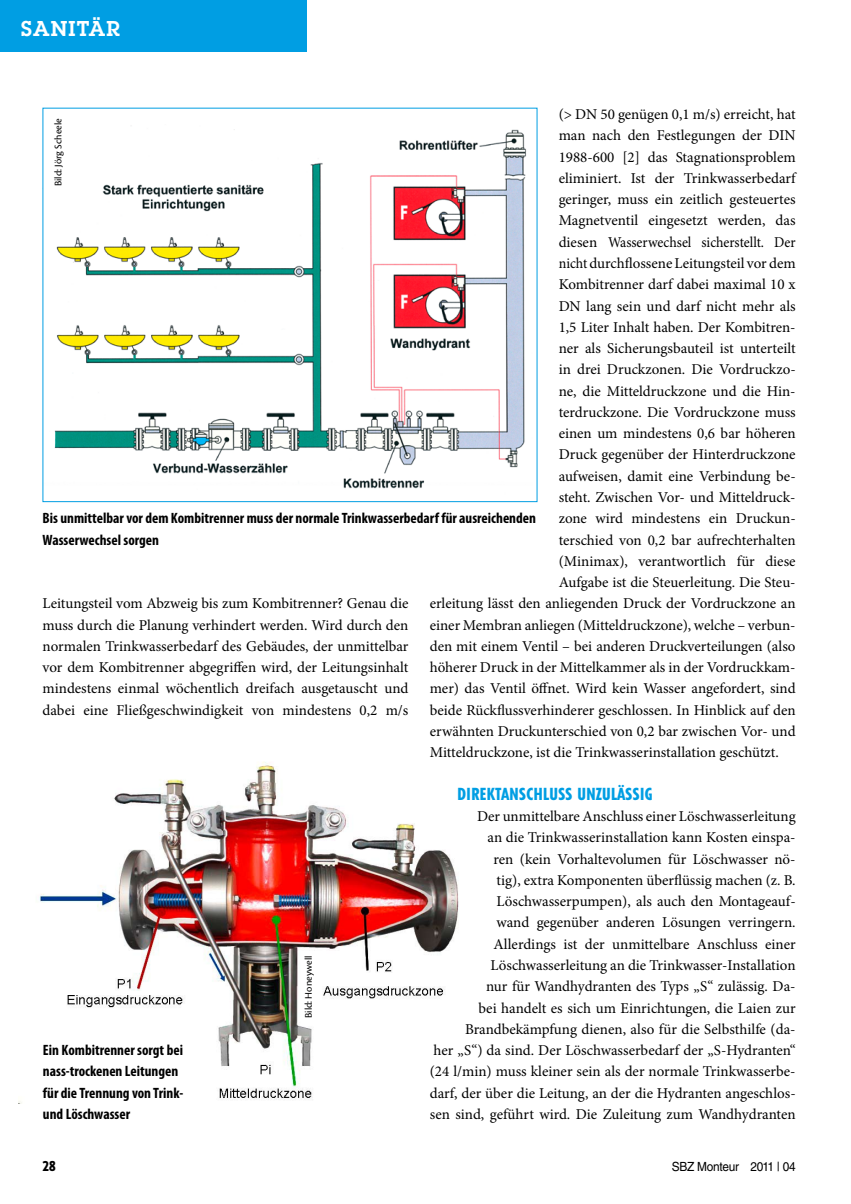
<style>
.page{position:relative;width:851px;height:1204px;background:#fff}
.page>*{position:absolute;margin:0;border:0;box-sizing:border-box;transform-origin:0 0}
.t1{font:600 21px "Lubalin Graph Std";letter-spacing:.05em;color:#fff}
.t2{font:800 condensed 16.5px "Tempo Std";letter-spacing:.03em;color:#009ee3}
.t3{font:15px/21.3px "Minion Pro";color:#000;text-align:justify}
.t4{font:700 condensed 15px/21.3px "Myriad Pro";color:#000}
.t5{font:15px "Minion Pro";color:#000;scale:.93 1}
.t6{font:800 condensed 13.5px "Tempo Std";color:#000}
.t7{font:12.6px "Helvetica LT Std";letter-spacing:-.02em;color:#000;scale:.94 1}
.t8{font:10.5px "Cronos Pro";color:#000}
</style>
<div class="page">
<img style="left:19px;top:762px;width:440px;height:341px">
<img style="left:54px;top:129px;width:473px;height:360px">
<div style="left:0;top:0;width:306px;height:51px;background:#009ee3"></div>
<h1 class="t1" style="left:21px;top:15px;width:100px">SANITÄR</h1>
<p class="t3" style="left:558px;top:104px;width:238px">(&gt; DN 50 genügen 0,1 m/s) erreicht, hat</p>
<p class="t3" style="left:558px;top:125px;width:238px">man nach den Festlegungen der DIN</p>
<p class="t3" style="left:558px;top:146px;width:238px">1988-600 [2] das Stagnationsproblem</p>
<p class="t3" style="left:558px;top:167px;width:238px">eliminiert. Ist der Trinkwasserbedarf</p>
<p class="t3" style="left:558px;top:189px;width:238px">geringer, muss ein zeitlich gesteuertes</p>
<p class="t3" style="left:558px;top:210px;width:238px">Magnetventil eingesetzt werden, das</p>
<p class="t3" style="left:558px;top:231px;width:238px">diesen Wasserwechsel sicherstellt. Der</p>
<p class="t5" style="left:558px;top:253px;width:256px">nicht durchflossene Leitungsteil vor dem</p>
<p class="t3" style="left:558px;top:274px;width:238px">Kombitrenner darf dabei maximal 10 x</p>
<p class="t3" style="left:558px;top:295px;width:238px">DN lang sein und darf nicht mehr als</p>
<p class="t3" style="left:558px;top:316px;width:238px">1,5 Liter Inhalt haben. Der Kombitren-</p>
<p class="t3" style="left:558px;top:338px;width:238px">ner als Sicherungsbauteil ist unterteilt</p>
<p class="t3" style="left:558px;top:359px;width:238px">in drei Druckzonen. Die Vordruckzo-</p>
<p class="t3" style="left:558px;top:380px;width:238px">ne, die Mitteldruckzone und die Hin-</p>
<p class="t3" style="left:558px;top:401px;width:238px">terdruckzone. Die Vordruckzone muss</p>
<p class="t3" style="left:558px;top:423px;width:238px">einen um mindestens 0,6 bar höheren</p>
<p class="t3" style="left:558px;top:444px;width:238px">Druck gegenüber der Hinterdruckzone</p>
<p class="t3" style="left:558px;top:465px;width:238px">aufweisen, damit eine Verbindung be-</p>
<p class="t3" style="left:558px;top:486px;width:238px">steht. Zwischen Vor- und Mitteldruck-</p>
<p class="t3" style="left:558px;top:508px;width:238px">zone wird mindestens ein Druckun-</p>
<p class="t3" style="left:558px;top:529px;width:238px">terschied von 0,2 bar aufrechterhalten</p>
<p class="t3" style="left:558px;top:550px;width:238px">(Minimax), verantwortlich für diese</p>
<p class="t3" style="left:558px;top:571px;width:238px">Aufgabe ist die Steuerleitung. Die Steu-</p>
<p class="t3" style="left:429px;top:593px;width:367px">erleitung lässt den anliegenden Druck der Vordruckzone an</p>
<p class="t3" style="left:429px;top:614px;width:367px">einer Membran anliegen (Mitteldruckzone), welche – verbun-</p>
<p class="t3" style="left:429px;top:635px;width:367px">den mit einem Ventil – bei anderen Druckverteilungen (also</p>
<p class="t3" style="left:429px;top:656px;width:367px">höherer Druck in der Mittelkammer als in der Vordruckkam-</p>
<p class="t3" style="left:429px;top:678px;width:367px">mer) das Ventil öffnet. Wird kein Wasser angefordert, sind</p>
<p class="t3" style="left:429px;top:699px;width:367px">beide Rückflussverhinderer geschlossen. In Hinblick auf den</p>
<p class="t3" style="left:429px;top:720px;width:367px">erwähnten Druckunterschied von 0,2 bar zwischen Vor- und</p>
<p class="t3" style="left:429px;top:741px;width:350px">Mitteldruckzone, ist die Trinkwasserinstallation geschützt.</p>
<p class="t2" style="left:457px;top:783px;width:196px">DIREKTANSCHLUSS UNZULÄSSIG</p>
<p class="t3" style="left:429px;top:805px;width:367px;text-align:right">Der unmittelbare Anschluss einer Löschwasserleitung<br>an die Trinkwasserinstallation kann Kosten einspa-<br>ren (kein Vorhaltevolumen für Löschwasser nö-<br>tig), extra Komponenten überflüssig machen (z. B.<br>Löschwasserpumpen), als auch den Montageauf-<br>wand gegenüber anderen Lösungen verringern.<br>Allerdings ist der unmittelbare Anschluss einer Löschwasserleitung an die Trinkwasser-Installation<br>nur für Wandhydranten des Typs „S“ zulässig. Da-<br>bei handelt es sich um Einrichtungen, die Laien zur Brandbekämpfung dienen, also für die Selbsthilfe (da-<br>her „S“) da sind. Der Löschwasserbedarf der „S-Hydranten“ (24 l/min) muss kleiner sein als der normale Trinkwasserbe&shy;darf, der über die Leitung, an der die Hydranten angeschlos&shy;sen sind, geführt wird. Die Zuleitung zum Wandhydranten</p>
<p class="t8" style="left:52px;top:186px;width:69px;rotate:-90deg">Bild: Jörg Scheele</p>
<p class="t4" style="left:43px;top:507px;width:495px">Bis unmittelbar vor dem Kombitrenner muss der normale Trinkwasserbedarf für ausreichenden<br>Wasserwechsel sorgen</p>
<p class="t3" style="left:43px;top:593px;width:367px">Leitungsteil vom Abzweig bis zum Kombitrenner? Genau die muss durch die Planung verhindert werden. Wird durch den normalen Trinkwasserbedarf des Gebäudes, der unmittelbar vor dem Kombitrenner abgegriffen wird, der Leitungsinhalt mindestens einmal wöchentlich dreifach ausgetauscht und dabei eine Fließgeschwindigkeit von mindestens 0,2 m/s</p>
<p class="t8" style="left:302px;top:1018px;width:64px;rotate:-90deg">Bild: Honeywell</p>
<p class="t4" style="left:43px;top:1038px;width:142px">Ein Kombitrenner sorgt bei nass-trockenen Leitungen für die Trennung von Trink&shy;und Löschwasser</p>
<p class="t6" style="left:43px;top:1157px;width:14px">28</p>
<p class="t7" style="left:671px;top:1158px;width:133px">SBZ Monteur 2011 | 04</p>
</div>
